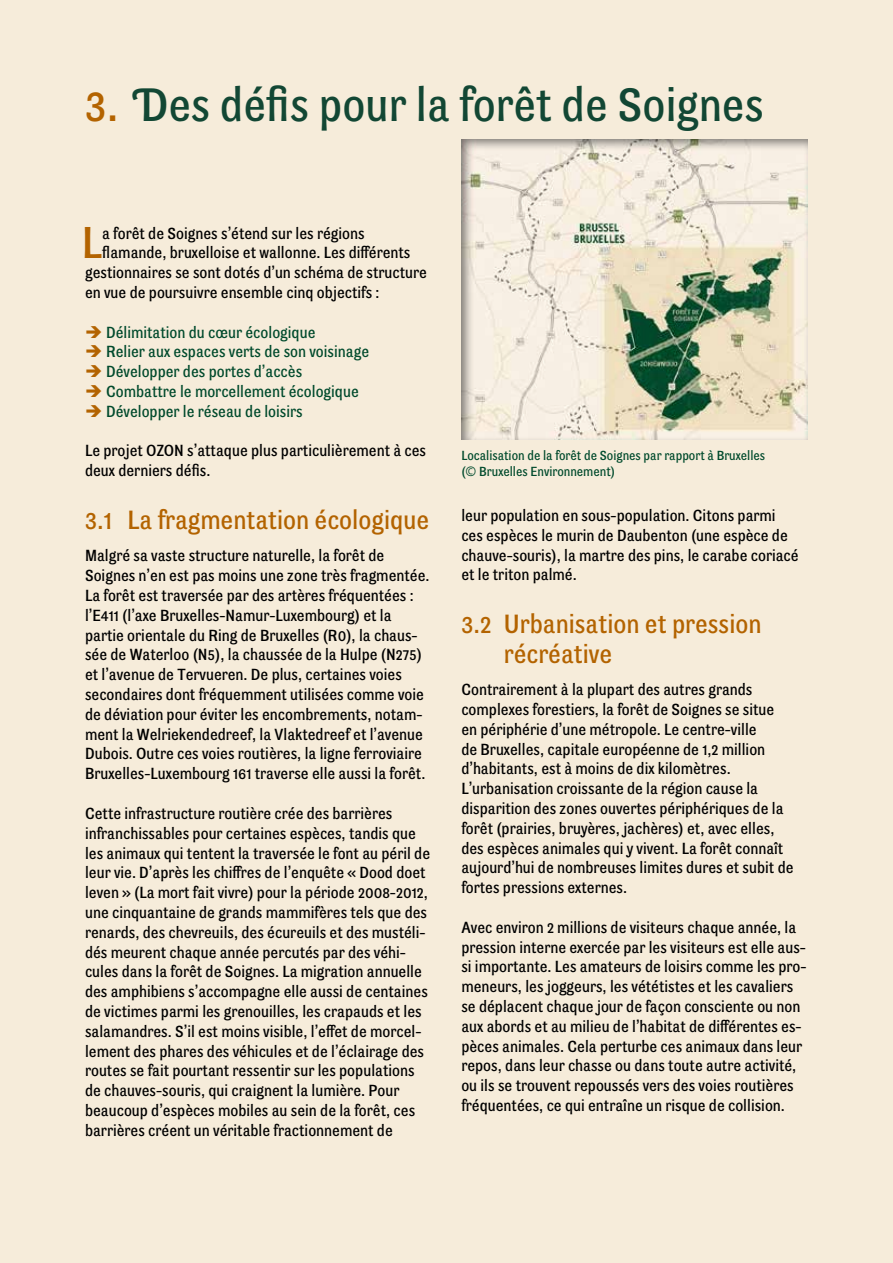
<style>
.page{position:relative;width:893px;height:1263px;background:#f6ecda}
.page>*{position:absolute;margin:0;border:0;box-sizing:border-box;transform-origin:0 0}
.t1{font:48px "Son Grotesque";color:#124734}
.t2{font:45.6px "Son Grotesque";color:#b36300}
.t3{font:27px/30px "Son Grotesque";color:#b36300}
.t4{font:16.5px/19.8px "Son Grotesque";color:#000}
.t5{font:16.5px "Son Grotesque";color:#004a2c}
.t6{font:13.5px/16.2px "Son Grotesque";color:#004a2c}
.s1{color:#b36300}
.s2{font-family:"Flanders Art Sans";font-weight:300}
</style>
<div class="page">
<div style="left:460px;top:138px;width:350px;height:303px;background:#000;opacity:.5"></div>
<h1 class="t1" style="left:85px;top:78px;width:680px"><span class="s1">3.</span> Des défis pour la forêt de Soignes</h1>
<h2 class="t2" style="left:82px;top:217px;width:22px">L</h2>
<p class="t4" style="left:102px;top:223px;width:264px">a forêt de Soignes s’étend sur les régions</p>
<p class="t4" style="left:102px;top:243px;width:310px">flamande, bruxelloise et wallonne. Les différents</p>
<p class="t4" style="left:85px;top:263px;width:343px">gestionnaires se sont dotés d’un schéma de structure</p>
<p class="t4" style="left:85px;top:282px;width:296px">en vue de poursuivre ensemble cinq objectifs :</p>
<p class="t5" style="left:85px;top:323px;width:232px"><span class="s1">➔</span> Délimitation du cœur écologique</p>
<p class="t5" style="left:85px;top:343px;width:286px"><span class="s1">➔</span> Relier aux espaces verts de son voisinage</p>
<p class="t5" style="left:85px;top:362px;width:219px"><span class="s1">➔</span> Développer des portes d’accès</p>
<p class="t5" style="left:85px;top:382px;width:275px"><span class="s1">➔</span> Combattre le morcellement écologique</p>
<p class="t5" style="left:85px;top:402px;width:219px"><span class="s1">➔</span> Développer le réseau de loisirs</p>
<p class="t4" style="left:85px;top:441px;width:343px">Le projet OZON s’attaque plus particulièrement à ces deux derniers défis.</p>
<h3 class="t3" style="left:85px;top:505px;width:346px">3.1 La fragmentation écologique</h3>
<p class="t4" style="left:85px;top:546px;width:346px">Malgré sa vaste structure naturelle, la forêt de Soignes n’en est pas moins une zone très fragmentée.<br>La forêt est traversée par des artères fréquentées : l’E411 (l’axe Bruxelles-Namur-Luxembourg) et la partie orientale du Ring de Bruxelles (R0), la chaus&shy;sée de Waterloo (N5), la chaussée de la Hulpe (N275) et l’avenue de Tervueren. De plus, certaines voies secondaires dont fréquemment utilisées comme voie de déviation pour éviter les encombrements, notam&shy;ment la Welriekendedreef, la Vlaktedreef et l’avenue Dubois. Outre ces voies routières, la ligne ferroviaire Bruxelles-Luxembourg 161 traverse elle aussi la forêt.</p>
<p class="t4" style="left:85px;top:803px;width:347px">Cette infrastructure routière crée des barrières infranchissables pour certaines espèces, tandis que les animaux qui tentent la traversée le font au péril de leur vie. D’après les chiffres de l’enquête « Dood doet leven » (La mort fait vivre) pour la période 2008-2012, une cinquantaine de grands mammifères tels que des renards, des chevreuils, des écureuils et des mustéli&shy;dés meurent chaque année percutés par des véhi&shy;cules dans la forêt de Soignes. La migration annuelle des amphibiens s’accompagne elle aussi de centaines de victimes parmi les grenouilles, les crapauds et les salamandres. S’il est moins visible, l’effet de morcel&shy;lement des phares des véhicules et de l’éclairage des routes se fait pourtant ressentir sur les populations de chauves-souris, qui craignent la lumière. Pour beaucoup d’espèces mobiles au sein de la forêt, ces barrières créent un véritable fractionnement de</p>
<p class="t6" style="left:461px;top:447px;width:305px">Localisation de la forêt de Soignes par rapport à Bruxelles (<span class="s2">©</span> Bruxelles Environnement)</p>
<p class="t4" style="left:461px;top:505px;width:339px">leur population en sous-population. Citons parmi ces espèces le murin de Daubenton (une espèce de chauve-souris), la martre des pins, le carabe coriacé et le triton palmé.</p>
<h3 class="t3" style="left:504px;top:608px;width:259px;text-indent:-43px">3.2 Urbanisation et pression récréative</h3>
<p class="t4" style="left:461px;top:680px;width:334px">Contrairement à la plupart des autres grands complexes forestiers, la forêt de Soignes se situe en périphérie d’une métropole. Le centre-ville<br>de Bruxelles, capitale européenne de 1,2 million d’habitants, est à moins de dix kilomètres.<br>L’urbanisation croissante de la région cause la disparition des zones ouvertes périphériques de la forêt (prairies, bruyères, jachères) et, avec elles, des espèces animales qui y vivent. La forêt connaît aujourd’hui de nombreuses limites dures et subit de fortes pressions externes.</p>
<p class="t4" style="left:461px;top:917px;width:347px">Avec environ 2 millions de visiteurs chaque année, la pression interne exercée par les visiteurs est elle aus&shy;si importante. Les amateurs de loisirs comme les pro&shy;meneurs, les joggeurs, les vététistes et les cavaliers se déplacent chaque jour de façon consciente ou non aux abords et au milieu de l’habitat de différentes es&shy;pèces animales. Cela perturbe ces animaux dans leur repos, dans leur chasse ou dans toute autre activité, ou ils se trouvent repoussés vers des voies routières fréquentées, ce qui entraîne un risque de collision.</p>
</div>
